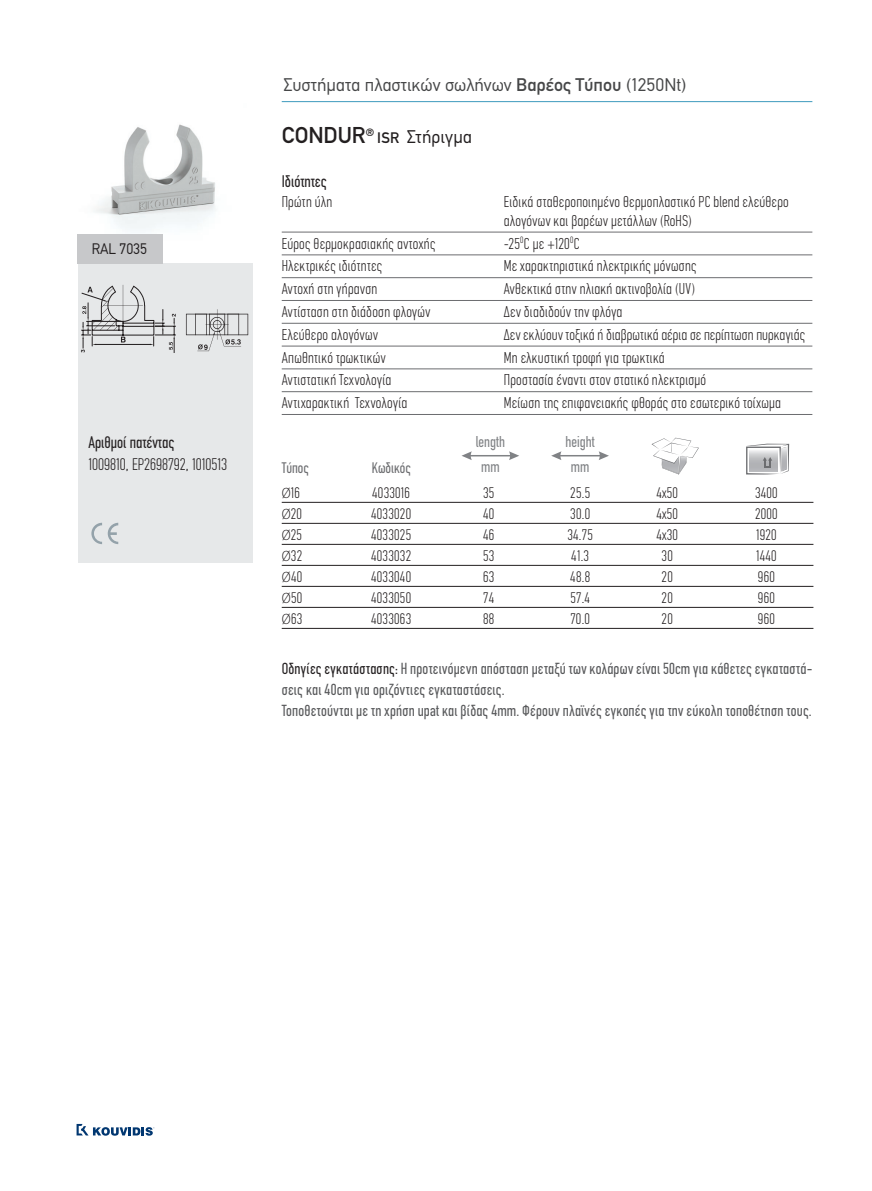
<style>
.page{position:relative;width:872px;height:1191px;background:#fff}
.page>*{position:absolute;margin:0;border:0;box-sizing:border-box;transform-origin:0 0}
.titlo{font:22.5px "CF Din";letter-spacing:-.005em;color:#231f20}
.t1{font:18px "CF Din";color:#464748}
.titlo-2{font:18px "CF Din";letter-spacing:.005em;color:#231f20}
.properties{font:300 condensed 16.5px "CF Din";color:#231f20}
.properties_title{font:condensed 16.5px "CF Din";color:#231f20}
.t2{font:condensed 15.75px/21px "CF Din";letter-spacing:.015em;color:#57585a}
.additional{font:300 condensed 15.45px/18.6px "CF Din";letter-spacing:.02em;color:#231f20}
.t3{font:condensed 15.45px "CF Din";color:#808285}
.pin_6_tim{font:300 condensed 15px "CF Din";letter-spacing:.02em;color:#231f20}
.pin_title{font:condensed 15px "CF Din";color:#6c6d70}
.details{font:15px "CF Din";color:#231f20;scale:.94 1}
.s1{font-style:inherit}
.s2{font-size:15px}
.s3{font-family:"Myriad Pro";font-stretch:semi-condensed}
.s4{color:#231f20}
</style>
<div class="page">
<hr style="left:282px;top:101px;width:530px;height:1px;background:#278eb6">
<svg style="left:77px;top:1124px;width:78px;height:11px"></svg>
<svg style="left:651px;top:438px;width:48px;height:36px"></svg>
<svg style="left:746px;top:444px;width:43px;height:30px"></svg>
<div style="left:78px;top:263px;width:174px;height:299px;background:#e6e8e9"></div>
<img style="left:94px;top:124px;width:121px;height:107px">
<svg style="left:91px;top:523px;width:27px;height:21px"></svg>
<div style="left:78px;top:234px;width:85px;height:29px;background:#c7c8ca"></div>
<svg style="left:81px;top:285px;width:95px;height:68px"></svg>
<svg style="left:186px;top:309px;width:62px;height:42px"></svg>
<hr style="left:282px;top:232px;width:530px;height:1px;background:#6c6d70">
<hr style="left:282px;top:254px;width:530px;height:1px;background:#6c6d70">
<hr style="left:282px;top:277px;width:530px;height:1px;background:#6c6d70">
<hr style="left:282px;top:300px;width:530px;height:1px;background:#6c6d70">
<hr style="left:282px;top:323px;width:530px;height:1px;background:#6c6d70">
<hr style="left:282px;top:346px;width:530px;height:1px;background:#6c6d70">
<hr style="left:282px;top:368px;width:530px;height:1px;background:#6c6d70">
<hr style="left:282px;top:391px;width:530px;height:1px;background:#6c6d70">
<hr style="left:282px;top:414px;width:530px;height:1px;background:#6c6d70">
<hr style="left:282px;top:502px;width:531px;height:1px;background:#231f20">
<hr style="left:282px;top:523px;width:531px;height:1px;background:#231f20">
<hr style="left:282px;top:544px;width:531px;height:1px;background:#231f20">
<hr style="left:282px;top:565px;width:531px;height:1px;background:#231f20">
<hr style="left:282px;top:586px;width:531px;height:1px;background:#231f20">
<hr style="left:282px;top:607px;width:531px;height:1px;background:#231f20">
<hr style="left:282px;top:628px;width:531px;height:1px;background:#231f20">
<svg style="left:598px;top:451px;width:11px;height:9px"></svg>
<svg style="left:551px;top:451px;width:10px;height:9px"></svg>
<hr style="left:559px;top:455px;width:42px;height:1px;background:#808285">
<svg style="left:509px;top:451px;width:10px;height:9px"></svg>
<svg style="left:461px;top:451px;width:11px;height:9px"></svg>
<hr style="left:469px;top:455px;width:43px;height:1px;background:#808285">
<p class="details" style="left:92px;top:240px;width:61px">RAL 7035</p>
<p class="properties_title" style="left:88px;top:433px;width:87px">Αριθµοί πατέντας</p>
<p class="properties" style="left:88px;top:455px;width:140px">1009810, EP2698792, 1010513</p>
<p class="t1" style="left:283px;top:75px;width:404px">Συστήµατα πλαστικών σωλήνων <span class="s1">Βαρέος Τύπου</span> (1250Nt)</p>
<p class="titlo" style="left:282px;top:123px;width:94px">CONDUR<sup>®</sup></p>
<p class="titlo-2" style="left:377px;top:127px;width:96px"><span class="s2">ISR</span> Στήριγμα</p>
<p class="properties_title" style="left:282px;top:172px;width:47px">Ιδιότητες</p>
<p class="additional" style="left:282px;top:193px;width:52px">Πρώτη ύλη</p>
<p class="additional" style="left:504px;top:193px;width:286px">Ειδικά σταθεροποιημένο θερμοπλαστικό PC blend ελεύθερο αλογόνων και βαρέων μετάλλων (RoHS)</p>
<p class="additional" style="left:282px;top:234px;width:155px">Εύρος θερµοκρασιακής αντοχής</p>
<p class="additional" style="left:504px;top:234px;width:77px">-25<sup>0</sup>C με +120<sup>0</sup>C</p>
<p class="additional" style="left:282px;top:257px;width:102px">Ηλεκτρικές ιδιότητες</p>
<p class="additional" style="left:504px;top:257px;width:194px">Με χαρακτηριστικά ηλεκτρικής µόνωσης</p>
<p class="additional" style="left:282px;top:280px;width:97px">Αντοχή στη γήρανση</p>
<p class="additional" style="left:504px;top:280px;width:193px">Ανθεκτικά στην ηλιακή ακτινοβολία (UV)</p>
<p class="additional" style="left:282px;top:302px;width:150px">Αντίσταση στη διάδοση φλογών</p>
<p class="additional" style="left:504px;top:302px;width:120px">Δεν διαδιδούν την φλόγα</p>
<p class="additional" style="left:282px;top:325px;width:98px">Ελεύθερο αλογόνων</p>
<p class="additional" style="left:504px;top:325px;width:303px">Δεν εκλύουν τοξικά ή διαβρωτικά αέρια σε περίπτωση πυρκαγιάς</p>
<p class="additional" style="left:282px;top:348px;width:105px">Απωθητικό τρωκτικών</p>
<p class="additional" style="left:504px;top:348px;width:162px">Μη ελκυστική τροφή για τρωκτικά</p>
<p class="additional" style="left:282px;top:371px;width:111px">Αντιστατική Τεχνολογία</p>
<p class="additional" style="left:504px;top:371px;width:204px">Προστασία έναντι στον στατικό ηλεκτρισµό</p>
<p class="additional" style="left:282px;top:394px;width:127px">Αντιχαρακτική Τεχνολογία</p>
<p class="additional" style="left:504px;top:394px;width:279px">Μείωση της επιφανειακής φθοράς στο εσωτερικό τοίχωμα</p>
<p class="t3" style="left:476px;top:433px;width:31px">length</p>
<p class="t3" style="left:565px;top:433px;width:30px">height</p>
<p class="pin_title" style="left:282px;top:459px;width:29px">Τύπος</p>
<p class="pin_title" style="left:372px;top:459px;width:40px">Κωδικός</p>
<p class="pin_6_tim" style="left:282px;top:484px;width:20px"><span class="s3">Ø</span>16</p>
<p class="pin_6_tim" style="left:372px;top:484px;width:39px">4033016</p>
<p class="pin_6_tim" style="left:483px;top:484px;width:13px">35</p>
<p class="pin_6_tim" style="left:570px;top:484px;width:21px">25.5</p>
<p class="pin_6_tim" style="left:656px;top:484px;width:23px">4x50</p>
<p class="pin_6_tim" style="left:755px;top:484px;width:24px">3400</p>
<p class="pin_6_tim" style="left:282px;top:505px;width:22px"><span class="s3">Ø</span>20</p>
<p class="pin_6_tim" style="left:371px;top:505px;width:42px">4033020</p>
<p class="pin_6_tim" style="left:483px;top:505px;width:13px">40</p>
<p class="pin_6_tim" style="left:570px;top:505px;width:21px">30.0</p>
<p class="pin_6_tim" style="left:656px;top:505px;width:23px">4x50</p>
<p class="pin_6_tim" style="left:755px;top:505px;width:24px">2000</p>
<p class="pin_6_tim" style="left:282px;top:526px;width:22px"><span class="s3">Ø</span>25</p>
<p class="pin_6_tim" style="left:371px;top:526px;width:42px">4033025</p>
<p class="pin_6_tim" style="left:483px;top:526px;width:13px">46</p>
<p class="pin_6_tim" style="left:567px;top:526px;width:27px">34.75</p>
<p class="pin_6_tim" style="left:656px;top:526px;width:23px">4x30</p>
<p class="pin_6_tim" style="left:756px;top:526px;width:22px">1920</p>
<p class="pin_6_tim" style="left:282px;top:547px;width:22px"><span class="s3">Ø</span>32</p>
<p class="pin_6_tim" style="left:371px;top:547px;width:42px">4033032</p>
<p class="pin_6_tim" style="left:483px;top:547px;width:13px">53</p>
<p class="pin_6_tim" style="left:571px;top:547px;width:19px">41.3</p>
<p class="pin_6_tim" style="left:661px;top:547px;width:13px">30</p>
<p class="pin_6_tim" style="left:756px;top:547px;width:22px">1440</p>
<p class="pin_6_tim" style="left:282px;top:568px;width:22px"><span class="s3">Ø</span>40</p>
<p class="pin_6_tim" style="left:371px;top:568px;width:42px">4033040</p>
<p class="pin_6_tim" style="left:483px;top:568px;width:13px">63</p>
<p class="pin_6_tim" style="left:570px;top:568px;width:21px">48.8</p>
<p class="pin_6_tim" style="left:661px;top:568px;width:13px">20</p>
<p class="pin_6_tim" style="left:758px;top:568px;width:18px">960</p>
<p class="pin_6_tim" style="left:282px;top:589px;width:22px"><span class="s3">Ø</span>50</p>
<p class="pin_6_tim" style="left:371px;top:589px;width:42px">4033050</p>
<p class="pin_6_tim" style="left:483px;top:589px;width:13px">74</p>
<p class="pin_6_tim" style="left:570px;top:589px;width:21px">57.4</p>
<p class="pin_6_tim" style="left:661px;top:589px;width:13px">20</p>
<p class="pin_6_tim" style="left:758px;top:589px;width:18px">960</p>
<p class="pin_6_tim" style="left:282px;top:610px;width:22px"><span class="s3">Ø</span>63</p>
<p class="pin_6_tim" style="left:371px;top:610px;width:42px">4033063</p>
<p class="pin_6_tim" style="left:483px;top:610px;width:13px">88</p>
<p class="pin_6_tim" style="left:570px;top:610px;width:21px">70.0</p>
<p class="pin_6_tim" style="left:661px;top:610px;width:13px">20</p>
<p class="pin_6_tim" style="left:758px;top:610px;width:18px">960</p>
<p class="t3" style="left:481px;top:458px;width:20px">mm</p>
<p class="t3" style="left:571px;top:458px;width:20px">mm</p>
<p class="t2" style="left:282px;top:658px;width:532px"><span class="s4">Οδηγίες εγκατάστασης:</span> Η προτεινόµενη απόσταση µεταξύ των κολάρων είναι 50cm για κάθετες εγκαταστά&shy;σεις και 40cm για οριζόντιες εγκαταστάσεις.</p>
<p class="t2" style="left:282px;top:700px;width:531px">Τοποθετούνται µε τη χρήση upat και βίδας 4mm. Φέρουν πλαϊνές εγκοπές για την εύκολη τοποθέτηση τους.</p>
</div>
